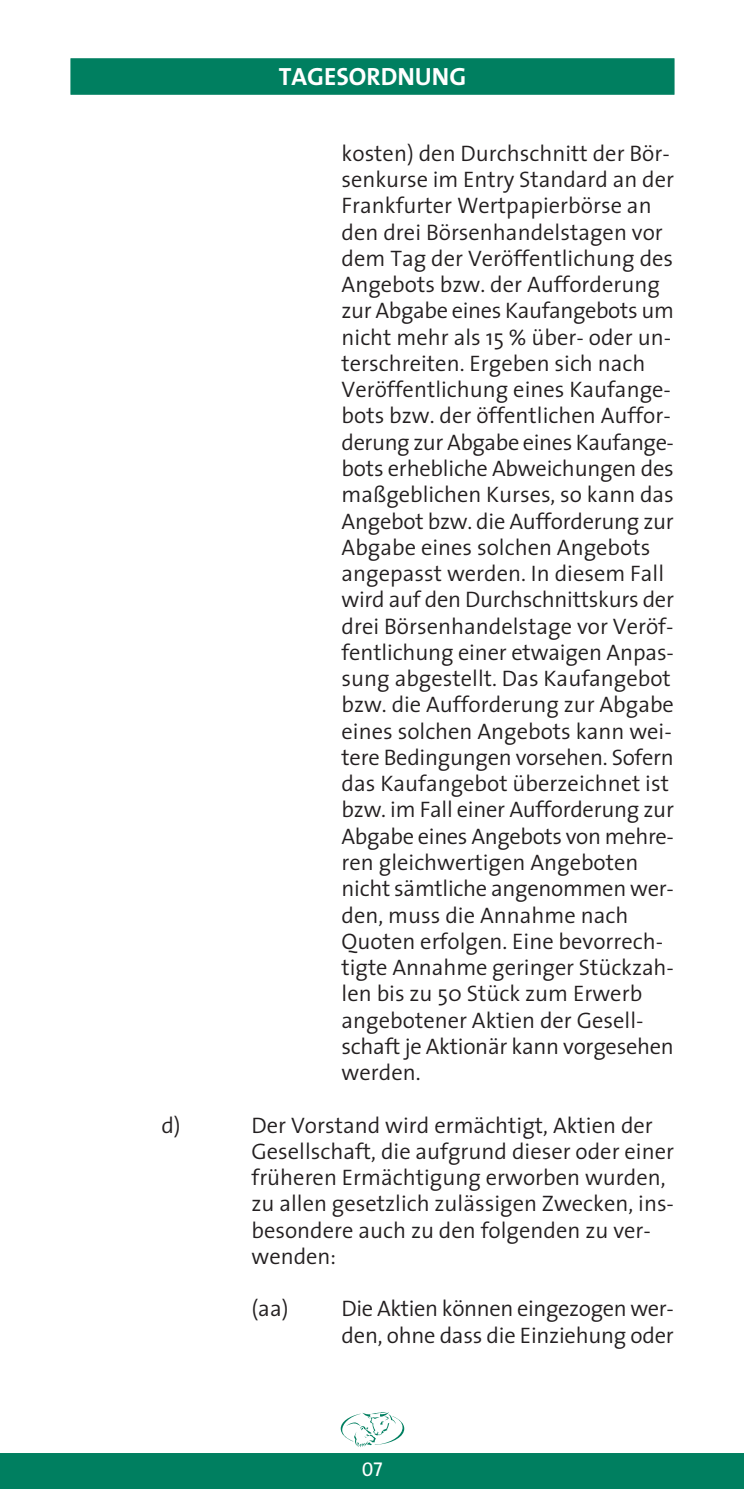
<style>
.page{position:relative;width:745px;height:1489px;background:#fff}
.page>*{position:absolute;margin:0;border:0;box-sizing:border-box;transform-origin:0 0}
.t1{font:700 25px "The Sans";color:#fff}
.t2{font:300 22.5px/26.2px "The Sans";color:#231f20}
.t3{font:300 22.5px/26.2px "The Sans";letter-spacing:-.02em;color:#231f20}
.t4{font:20px "The Sans Caps";color:#fff}
</style>
<div class="page">
<svg style="left:0;top:1412px;width:742px;height:76px"></svg>
<div style="left:71px;top:58px;width:603px;height:37px;background:#007f60;border:1px solid #007f60"></div>
<p class="t1" style="left:278px;top:55px;width:189px">TAGESORDNUNG</p>
<p class="t2" style="left:341px;top:139px;width:334px">kosten) den Durchschnitt der Bör&shy;senkurse im Entry Standard an der<br>Frankfurter Wertpapierbörse an den drei Börsenhandelstagen vor dem Tag der Veröffentlichung des<br>Angebots bzw. der Aufforderung zur Abgabe eines Kaufangebots um nicht mehr als 15 % über- oder un&shy;terschreiten. Ergeben sich nach<br>Veröffentlichung eines Kaufange&shy;bots bzw. der öffentlichen Auffor&shy;derung zur Abgabe eines Kaufange&shy;bots erhebliche Abweichungen des maßgeblichen Kurses, so kann das<br>Angebot bzw. die Aufforderung zur<br>Abgabe eines solchen Angebots angepasst werden. In diesem Fall wird auf den Durchschnittskurs der drei Börsenhandelstage vor Veröf&shy;fentlichung einer etwaigen Anpas&shy;sung abgestellt. Das Kaufangebot bzw. die Aufforderung zur Abgabe eines solchen Angebots kann wei&shy;tere Bedingungen vorsehen. Sofern das Kaufangebot überzeichnet ist bzw. im Fall einer Aufforderung zur<br>Abgabe eines Angebots von mehre&shy;ren gleichwertigen Angeboten nicht sämtliche angenommen wer&shy;den, muss die Annahme nach<br>Quoten erfolgen. Eine bevorrech&shy;tigte Annahme geringer Stückzah&shy;len bis zu 50 Stück zum Erwerb angebotener Aktien der Gesell&shy;schaft je Aktionär kann vorgesehen werden.</p>
<p class="t2" style="left:161px;top:1111px;width:21px">d)</p>
<p class="t2" style="left:251px;top:1111px;width:424px">Der Vorstand wird ermächtigt, Aktien der Gesellschaft, die aufgrund dieser oder einer früheren Ermächtigung erworben wurden, zu allen gesetzlich zulässigen Zwecken, ins&shy;besondere auch zu den folgenden zu ver&shy;wenden:</p>
<p class="t2" style="left:251px;top:1294px;width:38px">(aa)</p>
<p class="t3" style="left:341px;top:1294px;width:333px">Die Aktien können eingezogen wer&shy;den, ohne dass die Einziehung oder</p>
<p class="t4" style="left:361px;top:1452px;width:22px">07</p>
</div>
